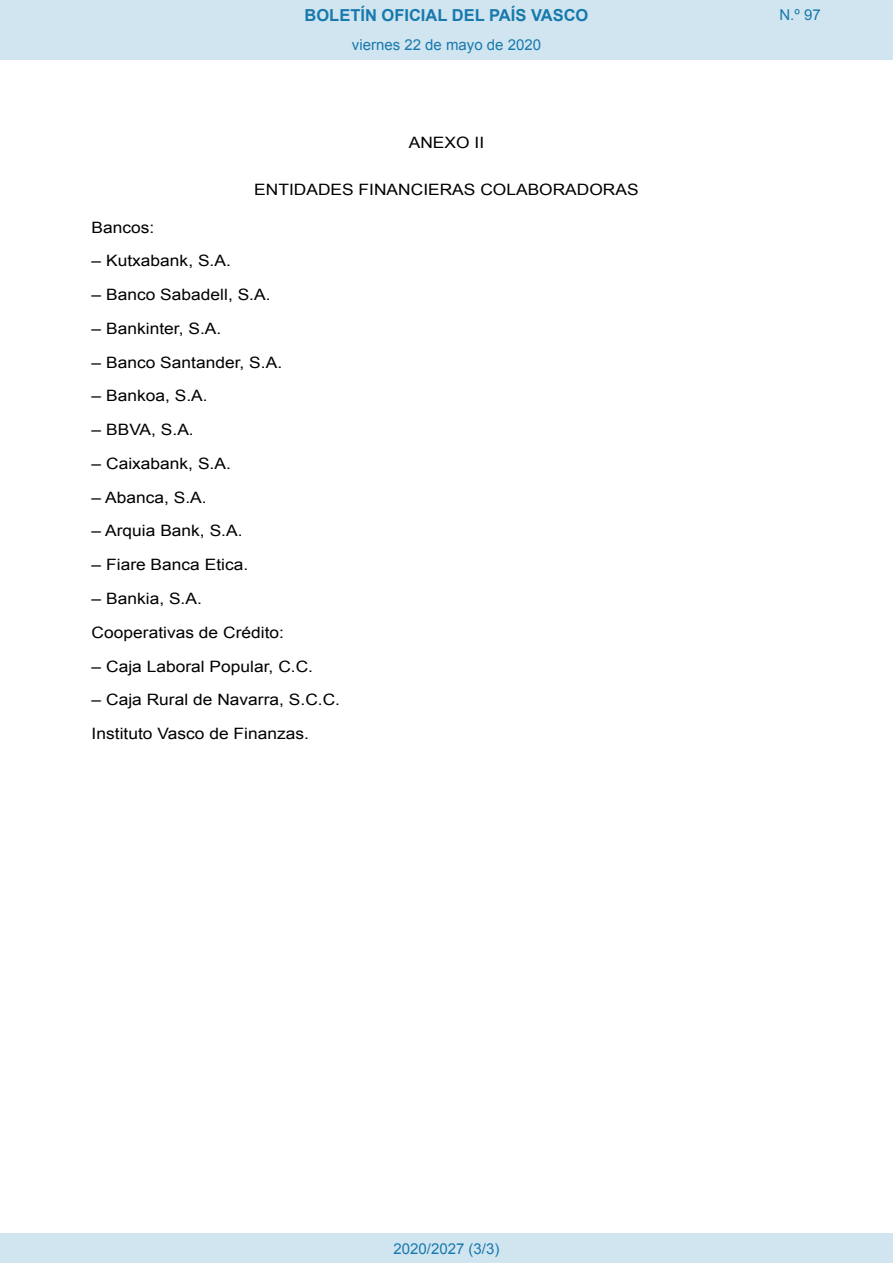
<style>
.page{position:relative;width:893px;height:1263px;background:#fff}
.page>*{position:absolute;margin:0;border:0;box-sizing:border-box;transform-origin:0 0}
.t1{font:700 16.5px "Arial";color:#1879ad}
.BOPVDetalle{font:15.6px "Arial";color:#000;scale:1.11 1}
.BOPVClave{font:15.6px "Arial";color:#000;scale:1.11 1}
.Paginacion_Centro{font:15px "Arial";color:#1879ad}
</style>
<div class="page">
<div style="left:0;top:0;width:893px;height:60px;background:#d0e5f0"></div>
<div style="left:0;top:1233px;width:893px;height:30px;background:#d0e5f0"></div>
<p class="t1" style="left:305px;top:4px;width:285px">BOLETÍN OFICIAL DEL PAÍS VASCO</p>
<p class="Paginacion_Centro" style="left:352px;top:35px;width:191px">viernes 22 de mayo de 2020</p>
<p class="BOPVClave" style="left:409px;top:132px;width:69px">ANEXO II</p>
<p class="BOPVClave" style="left:254px;top:179px;width:348px">ENTIDADES FINANCIERAS COLABORADORAS</p>
<p class="BOPVDetalle" style="left:92px;top:217px;width:58px">Bancos:</p>
<p class="BOPVDetalle" style="left:92px;top:251px;width:127px">– Kutxabank, S.A.</p>
<p class="BOPVDetalle" style="left:92px;top:284px;width:163px">– Banco Sabadell, S.A.</p>
<p class="BOPVDetalle" style="left:92px;top:318px;width:118px">– Bankinter, S.A.</p>
<p class="BOPVDetalle" style="left:92px;top:352px;width:173px">– Banco Santander, S.A.</p>
<p class="BOPVDetalle" style="left:92px;top:386px;width:106px">– Bankoa, S.A.</p>
<p class="BOPVDetalle" style="left:92px;top:419px;width:94px">– BBVA, S.A.</p>
<p class="BOPVDetalle" style="left:92px;top:453px;width:127px">– Caixabank, S.A.</p>
<p class="BOPVDetalle" style="left:92px;top:487px;width:105px">– Abanca, S.A.</p>
<p class="BOPVDetalle" style="left:92px;top:521px;width:137px">– Arquia Bank, S.A.</p>
<p class="BOPVDetalle" style="left:92px;top:554px;width:143px">– Fiare Banca Etica.</p>
<p class="BOPVDetalle" style="left:92px;top:588px;width:101px">– Bankia, S.A.</p>
<p class="BOPVDetalle" style="left:92px;top:622px;width:175px">Cooperativas de Crédito:</p>
<p class="BOPVDetalle" style="left:92px;top:656px;width:201px">– Caja Laboral Popular, C.C.</p>
<p class="BOPVDetalle" style="left:92px;top:689px;width:225px">– Caja Rural de Navarra, S.C.C.</p>
<p class="BOPVDetalle" style="left:92px;top:723px;width:197px">Instituto Vasco de Finanzas.</p>
<p class="Paginacion_Centro" style="left:779px;top:5px;width:43px">N.º 97</p>
<p class="Paginacion_Centro" style="left:393px;top:1238px;width:107px">2020/2027 (3/3)</p>
</div>
